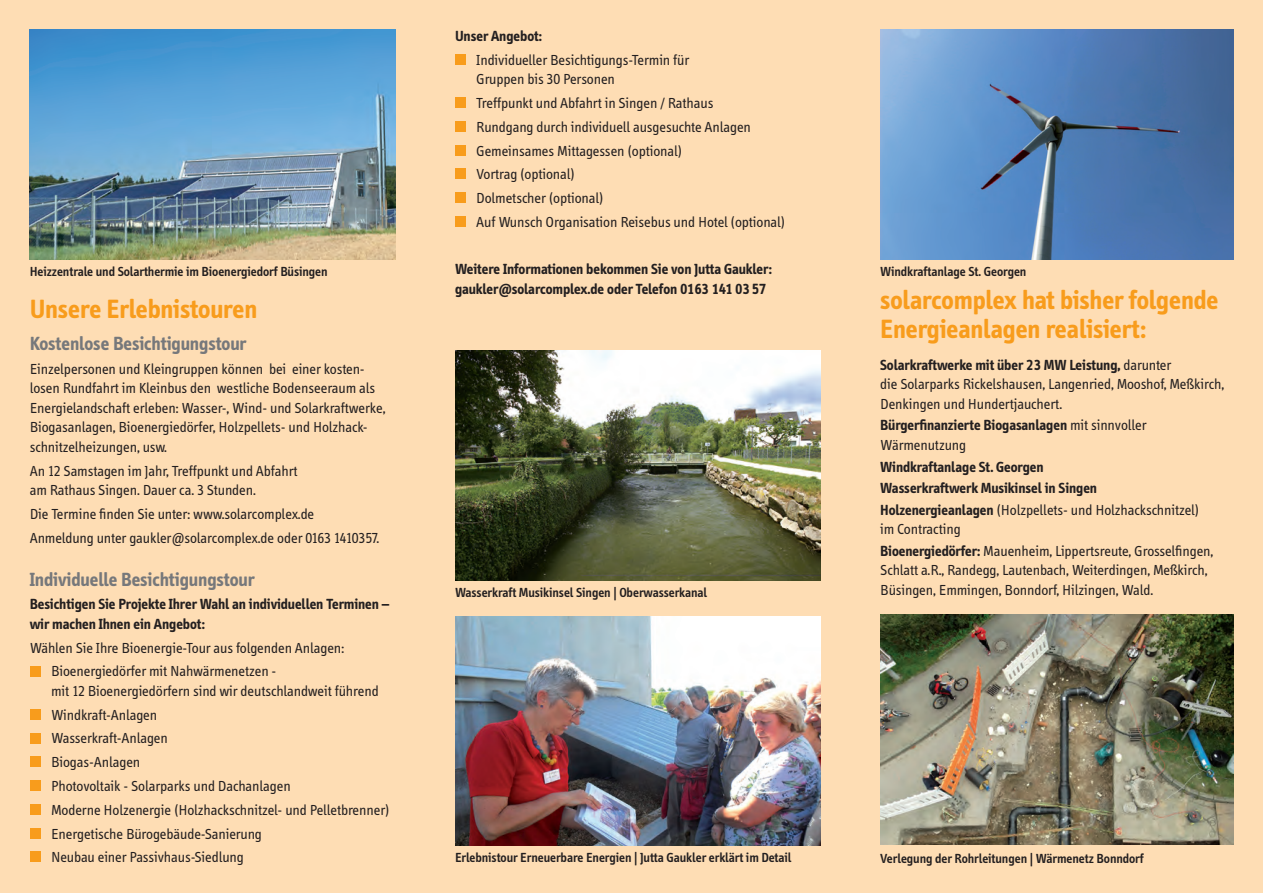
<style>
.page{position:relative;width:1263px;height:893px;background:#feddb4}
.page>*{position:absolute;margin:0;border:0;box-sizing:border-box;transform-origin:0 0}
.t1{font:700 27px/28.5px "Info";color:#f89c1c}
.t2{font:700 19.5px "Info";color:#76787b}
.t3{font:15px/23.7px "Info";color:#231f20}
.t4{font:700 15px/19.5px "Info";color:#231f20}
.t5{font:600 13.5px "Info";color:#231f20}
.s1{font-weight:700}
.s2{font-weight:400}
</style>
<div class="page">
<img style="left:30px;top:30px;width:365px;height:229px">
<div style="left:30px;top:666px;width:10px;height:10px;background:#f89c1c"></div>
<div style="left:30px;top:709px;width:10px;height:11px;background:#f89c1c"></div>
<div style="left:30px;top:733px;width:10px;height:10px;background:#f89c1c"></div>
<div style="left:30px;top:757px;width:10px;height:10px;background:#f89c1c"></div>
<div style="left:30px;top:780px;width:10px;height:11px;background:#f89c1c"></div>
<div style="left:30px;top:804px;width:10px;height:11px;background:#f89c1c"></div>
<div style="left:30px;top:828px;width:10px;height:10px;background:#f89c1c"></div>
<div style="left:30px;top:852px;width:10px;height:10px;background:#f89c1c"></div>
<div style="left:455px;top:54px;width:11px;height:11px;background:#f89c1c"></div>
<div style="left:455px;top:97px;width:11px;height:11px;background:#f89c1c"></div>
<div style="left:455px;top:121px;width:11px;height:11px;background:#f89c1c"></div>
<div style="left:455px;top:145px;width:11px;height:11px;background:#f89c1c"></div>
<div style="left:455px;top:169px;width:11px;height:10px;background:#f89c1c"></div>
<div style="left:455px;top:192px;width:11px;height:11px;background:#f89c1c"></div>
<div style="left:455px;top:216px;width:11px;height:11px;background:#f89c1c"></div>
<img style="left:455px;top:351px;width:366px;height:229px">
<img style="left:455px;top:616px;width:366px;height:230px">
<img style="left:880px;top:30px;width:353px;height:229px">
<img style="left:880px;top:614px;width:353px;height:230px">
<p class="t5" style="left:30px;top:263px;width:299px">Heizzentrale und Solarthermie im Bioenergiedorf Büsingen</p>
<h1 class="t1" style="left:30px;top:295px;width:229px">Unsere Erlebnistouren</h1>
<h2 class="t2" style="left:30px;top:333px;width:218px">Kostenlose Besichtigungstour</h2>
<p class="t3" style="left:30px;top:359px;width:357px;line-height:19.5px">Einzelpersonen und Kleingruppen können bei einer kosten&shy;losen Rundfahrt im Kleinbus den westliche Bodenseeraum als Energielandschaft erleben: Wasser-, Wind- und Solarkraftwerke, Biogasanlagen, Bioenergiedörfer, Holzpellets- und Holzhack&shy;schnitzelheizungen, usw.</p>
<p class="t3" style="left:30px;top:461px;width:269px;line-height:19.5px">An 12 Samstagen im Jahr, Treffpunkt und Abfahrt am Rathaus Singen. Dauer ca. 3 Stunden.</p>
<p class="t3" style="left:30px;top:502px;width:351px">Die Termine finden Sie unter: www.solarcomplex.de<br>Anmeldung unter gaukler@solarcomplex.de oder 0163 1410357.</p>
<h2 class="t2" style="left:30px;top:568px;width:226px">Individuelle Besichtigungstour</h2>
<p class="t4" style="left:30px;top:595px;width:361px">Besichtigen Sie Projekte Ihrer Wahl an individuellen Terminen – wir machen Ihnen ein Angebot:</p>
<p class="t3" style="left:51px;top:636px;width:295px;text-indent:-21px">Wählen Sie Ihre Bioenergie-Tour aus folgenden Anlagen:<br>Bioenergiedörfer mit Nahwärmenetzen -</p>
<p class="t3" style="left:51px;top:679px;width:340px">mit 12 Bioenergiedörfern sind wir deutschlandweit führend Windkraft-Anlagen<br>Wasserkraft-Anlagen<br>Biogas-Anlagen<br>Photovoltaik - Solarparks und Dachanlagen<br>Moderne Holzenergie (Holzhackschnitzel- und Pelletbrenner)<br>Energetische Bürogebäude-Sanierung<br>Neubau einer Passivhaus-Siedlung</p>
<p class="t4" style="left:455px;top:26px;width:88px">Unser Angebot:</p>
<p class="t3" style="left:476px;top:50px;width:214px;line-height:19.5px">Individueller Besichtigungs-Termin für<br>Gruppen bis 30 Personen</p>
<p class="t3" style="left:476px;top:91px;width:310px">Treffpunkt und Abfahrt in Singen / Rathaus<br>Rundgang durch individuell ausgesuchte Anlagen Gemeinsames Mittagessen (optional)<br>Vortrag (optional)<br>Dolmetscher (optional)<br>Auf Wunsch Organisation Reisebus und Hotel (optional)</p>
<p class="t4" style="left:455px;top:260px;width:318px">Weitere Informationen bekommen Sie von Jutta Gaukler: gaukler@solarcomplex.de oder Telefon 0163 141 03 57</p>
<p class="t5" style="left:455px;top:585px;width:254px">Wasserkraft Musikinsel Singen | Oberwasserkanal</p>
<p class="t5" style="left:455px;top:850px;width:338px">Erlebnistour Erneuerbare Energien | Jutta Gaukler erklärt im Detail</p>
<p class="t5" style="left:880px;top:264px;width:148px">Windkraftanlage St. Georgen</p>
<h1 class="t1" style="left:880px;top:286px;width:340px">solarcomplex hat bisher folgende<br>Energieanlagen realisiert:</h1>
<p class="t3" style="left:880px;top:355px;width:345px;line-height:19.5px"><span class="s1">Solarkraftwerke mit über 23 MW Leistung,</span> darunter<br>die Solarparks Rickelshausen, Langenried, Mooshof, Meßkirch,<br>Denkingen und Hundertjauchert.</p>
<p class="t4" style="left:880px;top:416px;width:268px">Bürgerfinanzierte Biogasanlagen <span class="s2">mit sinnvoller<br>Wärmenutzung</span></p>
<p class="t4" style="left:880px;top:456px;width:320px;line-height:21.6px">Windkraftanlage St. Georgen<br>Wasserkraftwerk Musikinsel in Singen<br>Holzenergieanlagen <span class="s2">(Holzpellets- und Holzhackschnitzel)</span></p>
<p class="t3" style="left:880px;top:519px;width:335px;line-height:21.6px">im Contracting<br><span class="s1">Bioenergiedörfer:</span> Mauenheim, Lippertsreute, Grosselfingen,</p>
<p class="t3" style="left:880px;top:561px;width:329px;line-height:19.5px">Schlatt a.R., Randegg, Lautenbach, Weiterdingen, Meßkirch,<br>Büsingen, Emmingen, Bonndorf, Hilzingen, Wald.</p>
<p class="t5" style="left:880px;top:851px;width:265px">Verlegung der Rohrleitungen | Wärmenetz Bonndorf</p>
</div>
